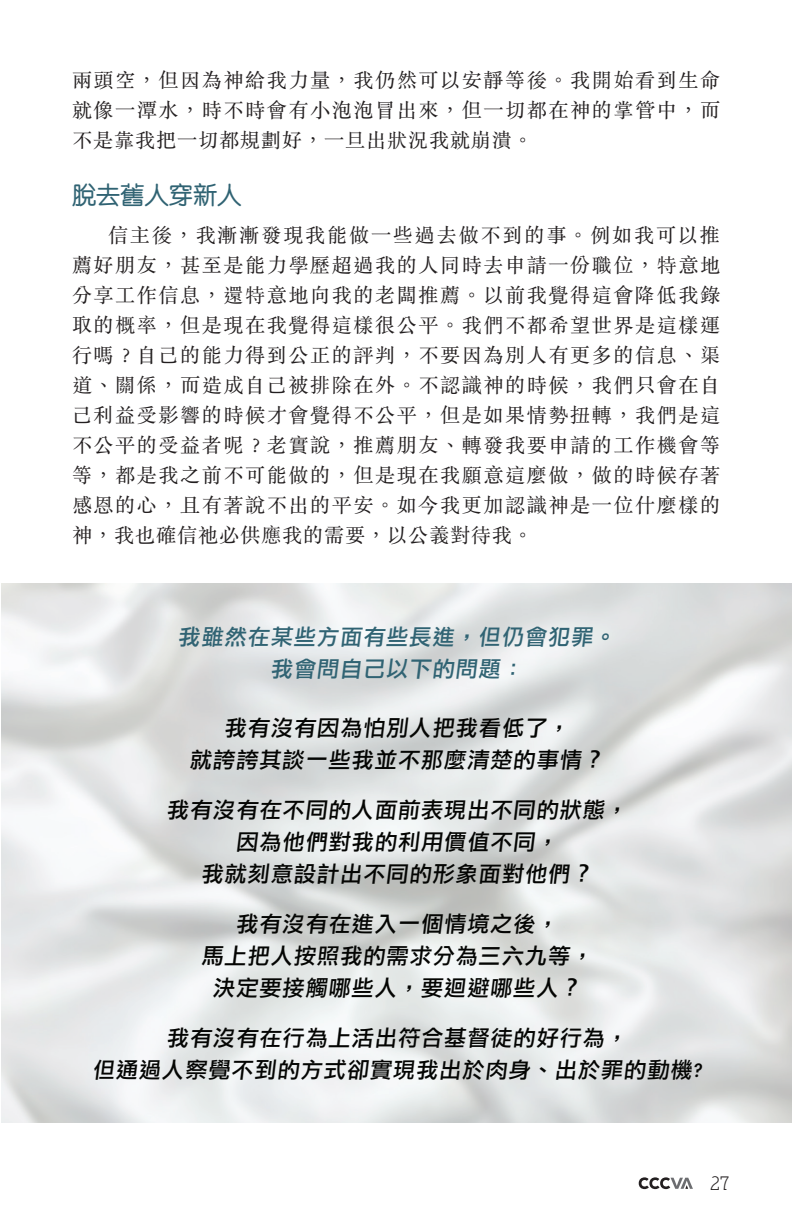
<style>
.page{position:relative;width:792px;height:1224px;background:#fff}
.page>*{position:absolute;margin:0;border:0;box-sizing:border-box;transform-origin:0 0}
.t1{font:24px "ST Yuanti TC Regular";letter-spacing:.01em;color:#306373}
.t2{font:22px/32px "Li Gothic Med";color:#040503;text-align:center}
.t3{font:22px/32px "Li Gothic Med";color:#306373;text-align:center}
.t4{font:20px/30px "ST Songti TC Regular";letter-spacing:.085em;color:#231f20;text-align:justify}
.t5{font:20px "Nilland";color:#231f20}
</style>
<div class="page">
<svg style="left:639px;top:1177px;width:54px;height:12px"></svg>
<p class="t4" style="left:72px;top:64px;width:650px">兩頭空，但因為神給我力量，我仍然可以安靜等後。我開始看到生命就像一潭水，時不時會有小泡泡冒出來，但一切都在神的掌管中，而不是靠我把一切都規劃好，一旦出狀況我就崩潰。</p>
<p class="t1" style="left:72px;top:177px;width:171px">脫去舊人穿新人</p>
<p class="t4" style="left:72px;top:219px;width:650px;text-indent:36px">信主後，我漸漸發現我能做一些過去做不到的事。例如我可以推薦好朋友，甚至是能力學歷超過我的人同時去申請一份職位，特意地分享工作信息，還特意地向我的老闆推薦。以前我覺得這會降低我錄取的概率，但是現在我覺得這樣很公平。我們不都希望世界是這樣運行嗎？自己的能力得到公正的評判，不要因為別人有更多的信息、渠道、關係，而造成自己被排除在外。不認識神的時候，我們只會在自己利益受影響的時候才會覺得不公平，但是如果情勢扭轉，我們是這不公平的受益者呢？老實說，推薦朋友、轉發我要申請的工作機會等等，都是我之前不可能做的，但是現在我願意這麼做，做的時候存著感恩的心，且有著說不出的平安。如今我更加認識神是一位什麼樣的神，我也確信祂必供應我的需要，以公義對待我。</p>
<p class="t3" style="left:178px;top:621px;width:442px">我雖然在某些方面有些長進，但仍會犯罪。我會問自己以下的問題：</p>
<p class="t2" style="left:190px;top:712px;width:419px">我有沒有因為怕別人把我看低了，<br>就誇誇其談一些我並不那麼清楚的事情？</p>
<p class="t2" style="left:166px;top:794px;width:465px">我有沒有在不同的人面前表現出不同的狀態，因為他們對我的利用價值不同，<br>我就刻意設計出不同的形象面對他們？</p>
<p class="t2" style="left:201px;top:908px;width:396px">我有沒有在進入一個情境之後，<br>馬上把人按照我的需求分為三六九等，決定要接觸哪些人，要迴避哪些人？</p>
<p class="t2" style="left:92px;top:1022px;width:614px">我有沒有在行為上活出符合基督徒的好行為，<br>但通過人察覺不到的方式卻實現我出於肉身、出於罪的動機?</p>
<p class="t5" style="left:710px;top:1172px;width:22px">27</p>
</div>
